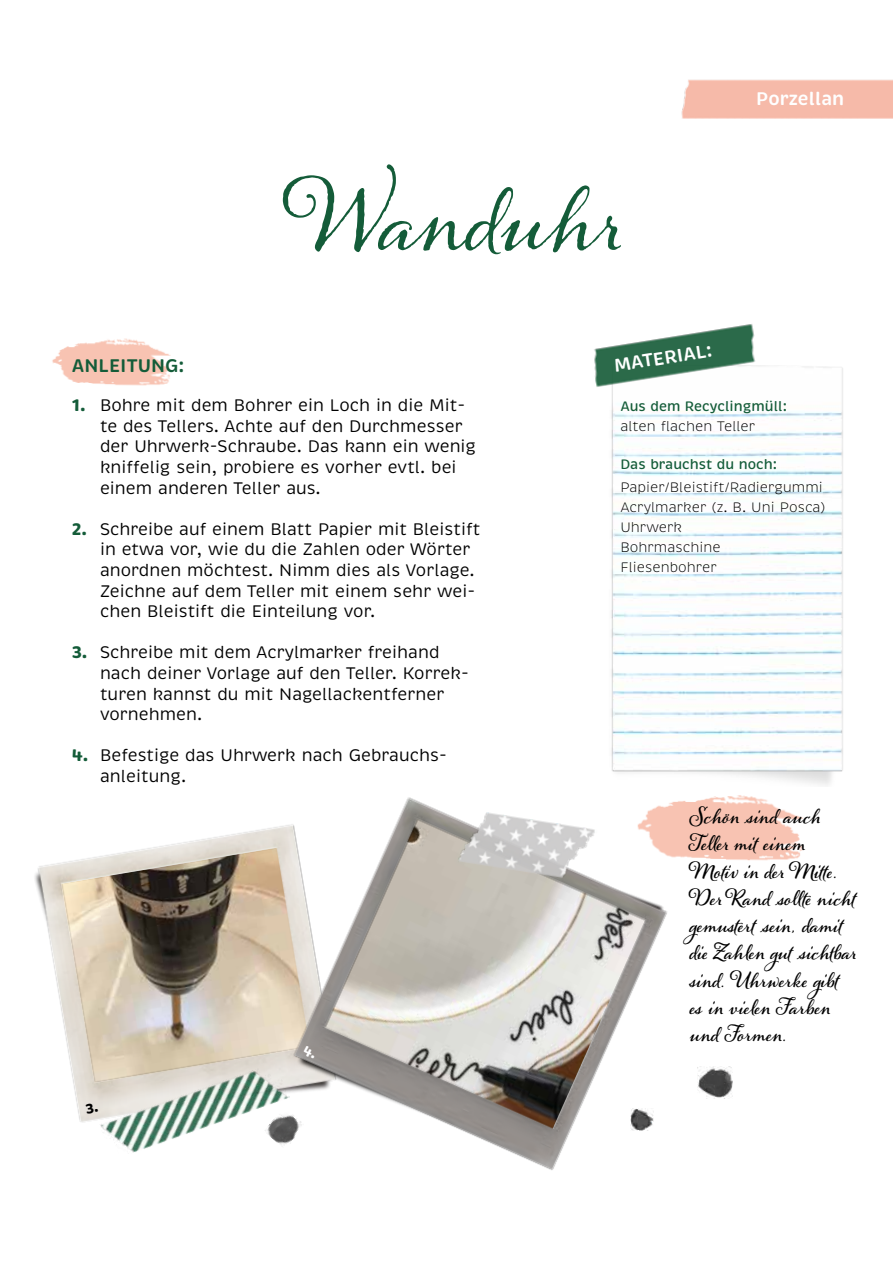
<style>
.page{position:relative;width:893px;height:1263px;background:#fff}
.page>*{position:absolute;margin:0;border:0;box-sizing:border-box;transform-origin:0 0}
.t1{font:89.85px "Alana";color:#145c39}
.t2{font:700 20.25px/27.3px "Alana";letter-spacing:.01em;color:#000}
.t3{font:600 18.75px "Brevia";color:#fff}
.t4{font:600 18.75px "Brevia";color:#145c39}
.t5{font:17.1px/20.5px "Brevia";color:#000}
.t6{font:300 14.1px/19.8px "Brevia";color:#000}
.t7{font:500 14.1px "Brevia";color:#145c39}
.s1{font-weight:700;color:#145c39}
</style>
<div class="page">
<img style="left:681px;top:79px;width:212px;height:39px">
<img style="left:34px;top:825px;width:252px;height:298px">
<img style="left:52px;top:338px;width:119px;height:48px">
<img style="left:677px;top:795px;width:128px;height:66px">
<img style="left:611px;top:365px;width:232px;height:420px">
<img style="left:594px;top:324px;width:167px;height:64px">
<img style="left:286px;top:797px;width:391px;height:373px">
<img style="left:290px;top:1107px;width:16px;height:43px">
<img style="left:631px;top:1108px;width:23px;height:22px">
<img style="left:697px;top:1066px;width:36px;height:32px">
<img style="left:99px;top:1061px;width:191px;height:100px">
<img style="left:456px;top:807px;width:142px;height:76px">
<svg style="left:86px;top:1103px;width:12px;height:10px"></svg>
<svg style="left:303px;top:1045px;width:12px;height:14px"></svg>
<p class="t4" style="left:72px;top:354px;width:114px">ANLEITUNG:</p>
<h1 class="t1" style="left:288px;top:166px;width:334px">Wanduhr</h1>
<p class="t3" style="left:612px;top:354px;width:101px;rotate:-9deg">MATERIAL:</p>
<p class="t3" style="left:756px;top:87px;width:90px">Porzellan</p>
<p class="t5" style="left:100px;top:395px;width:378px;text-indent:-28px"><span class="s1">1.</span> Bohre mit dem Bohrer ein Loch in die Mit&shy;te des Tellers. Achte auf den Durchmesser der Uhrwerk-Schraube. Das kann ein wenig kniffelig sein, probiere es vorher evtl. bei einem anderen Teller aus.</p>
<p class="t5" style="left:100px;top:519px;width:382px;text-indent:-28px"><span class="s1">2.</span> Schreibe auf einem Blatt Papier mit Bleistift in etwa vor, wie du die Zahlen oder Wörter anordnen möchtest. Nimm dies als Vorlage.<br>Zeichne auf dem Teller mit einem sehr wei&shy;chen Bleistift die Einteilung vor.</p>
<p class="t5" style="left:100px;top:642px;width:370px;text-indent:-28px"><span class="s1">3.</span> Schreibe mit dem Acrylmarker freihand nach deiner Vorlage auf den Teller. Korrek&shy;turen kannst du mit Nagellackentferner vornehmen.</p>
<p class="t5" style="left:100px;top:745px;width:348px;text-indent:-28px"><span class="s1">4.</span> Befestige das Uhrwerk nach Gebrauchs&shy;anleitung.</p>
<p class="t7" style="left:620px;top:397px;width:168px">Aus dem Recyclingmüll:</p>
<p class="t6" style="left:620px;top:416px;width:136px">alten flachen Teller</p>
<p class="t7" style="left:620px;top:455px;width:158px">Das brauchst du noch:</p>
<p class="t6" style="left:620px;top:478px;width:207px">Papier/Bleistift/Radiergummi<br>Acrylmarker (z. B. Uni Posca)<br>Uhrwerk<br>Bohrmaschine<br>Fliesenbohrer</p>
<p class="t2" style="left:690px;top:802px;width:168px">Schön sind auch<br>Teller mit einem<br>Motiv in der Mitte.<br>Der Rand sollte nicht gemustert sein, damit die Zahlen gut sichtbar sind. Uhrwerke gibt es in vielen Farben und Formen.</p>
</div>
